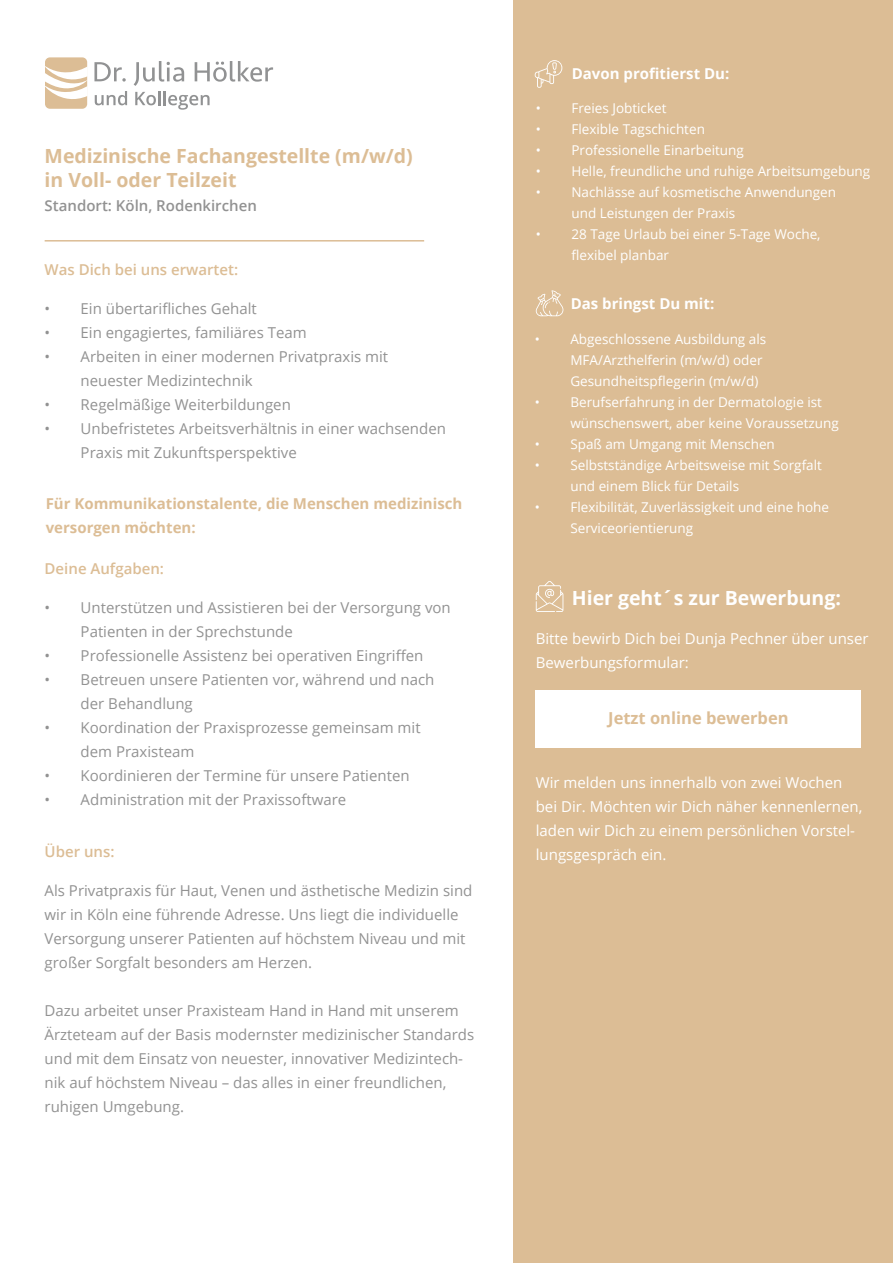
<style>
.page{position:relative;width:893px;height:1263px;background:#fff}
.page>*{position:absolute;margin:0;border:0;box-sizing:border-box;transform-origin:0 0}
.t1{font:700 19.5px/24px "Open Sans";color:#dcbd95}
.t2{font:700 19.5px "Open Sans";color:#fff}
.t3{font:700 16.5px "Open Sans";color:#dcbd95}
.t4{font:15px/24px "Open Sans";color:#929292}
.t5{font:15px/24px "Open Sans";color:#fff}
.t6{font:700 15px/24px "Open Sans";color:#dcbd95}
.t7{font:600 15px "Open Sans";color:#dcbd95}
.t8{font:700 15px "Open Sans";color:#fff}
.t9{font:600 15px "Open Sans";color:#929292}
.t10{font:13.5px/21px "Open Sans";color:#fff}
</style>
<div class="page">
<svg style="left:94px;top:62px;width:32px;height:20px"></svg>
<div style="left:45px;top:57px;width:42px;height:52px;background:#dcbd95;border-radius:5px"></div>
<svg style="left:45px;top:65px;width:43px;height:42px"></svg>
<svg style="left:95px;top:91px;width:32px;height:14px"></svg>
<svg style="left:134px;top:61px;width:139px;height:49px"></svg>
<div style="left:513px;top:0;width:380px;height:1263px;background:#dcbd95"></div>
<hr style="left:45px;top:240px;width:379px;height:2px;background:#dcbd95">
<svg style="left:536px;top:290px;width:27px;height:26px"></svg>
<svg style="left:535px;top:60px;width:28px;height:28px"></svg>
<svg style="left:536px;top:581px;width:27px;height:31px"></svg>
<div style="left:536px;top:691px;width:325px;height:57px;background:#fff"></div>
<h1 class="t1" style="left:45px;top:143px;width:370px">Medizinische Fachangestellte (m/w/d) in Voll- oder Teilzeit</h1>
<p class="t9" style="left:45px;top:195px;width:214px">Standort: Köln, Rodenkirchen</p>
<p class="t7" style="left:45px;top:259px;width:195px">Was Dich bei uns erwartet:</p>
<p class="t4" style="left:45px;top:296px;width:214px">• Ein übertarifliches Gehalt</p>
<p class="t4" style="left:45px;top:320px;width:264px">• Ein engagiertes, familiäres Team</p>
<p class="t4" style="left:81px;top:344px;width:309px;text-indent:-36px">• Arbeiten in einer modernen Privatpraxis mit neuester Medizintechnik</p>
<p class="t4" style="left:45px;top:392px;width:248px">• Regelmäßige Weiterbildungen</p>
<p class="t4" style="left:81px;top:416px;width:367px;text-indent:-36px">• Unbefristetes Arbeitsverhältnis in einer wachsenden<br>Praxis mit Zukunftsperspektive</p>
<p class="t6" style="left:46px;top:491px;width:418px">Für Kommunikationstalente, die Menschen medizinisch versorgen möchten:</p>
<p class="t7" style="left:45px;top:558px;width:121px">Deine Aufgaben:</p>
<p class="t4" style="left:81px;top:595px;width:372px;text-indent:-36px">• Unterstützen und Assistieren bei der Versorgung von<br>Patienten in der Sprechstunde</p>
<p class="t4" style="left:45px;top:643px;width:380px">• Professionelle Assistenz bei operativen Eingriffen</p>
<p class="t4" style="left:81px;top:667px;width:355px;text-indent:-36px">• Betreuen unsere Patienten vor, während und nach der Behandlung</p>
<p class="t4" style="left:81px;top:715px;width:342px;text-indent:-36px">• Koordination der Praxisprozesse gemeinsam mit dem Praxisteam</p>
<p class="t4" style="left:45px;top:763px;width:366px">• Koordinieren der Termine für unsere Patienten</p>
<p class="t4" style="left:45px;top:787px;width:303px">• Administration mit der Praxissoftware</p>
<p class="t7" style="left:45px;top:841px;width:71px">Über uns:</p>
<p class="t4" style="left:45px;top:878px;width:429px">Als Privatpraxis für Haut, Venen und ästhetische Medizin sind wir in Köln eine führende Adresse. Uns liegt die individuelle Versorgung unserer Patienten auf höchstem Niveau und mit großer Sorgfalt besonders am Herzen.</p>
<p class="t4" style="left:45px;top:998px;width:431px">Dazu arbeitet unser Praxisteam Hand in Hand mit unserem Ärzteteam auf der Basis modernster medizinischer Standards und mit dem Einsatz von neuester, innovativer Medizintech&shy;nik auf höchstem Niveau – das alles in einer freundlichen, ruhigen Umgebung.</p>
<p class="t8" style="left:572px;top:63px;width:159px">Davon profitierst Du:</p>
<p class="t10" style="left:536px;top:97px;width:132px">• Freies Jobticket</p>
<p class="t10" style="left:536px;top:118px;width:171px">• Flexible Tagschichten</p>
<p class="t10" style="left:536px;top:139px;width:210px">• Professionelle Einarbeitung</p>
<p class="t10" style="left:536px;top:160px;width:336px">• Helle, freundliche und ruhige Arbeitsumgebung</p>
<p class="t10" style="left:571px;top:181px;width:266px;text-indent:-36px">• Nachlässe auf kosmetische Anwendungen und Leistungen der Praxis</p>
<p class="t10" style="left:571px;top:223px;width:251px;text-indent:-36px">• 28 Tage Urlaub bei einer 5-Tage Woche, flexibel planbar</p>
<p class="t8" style="left:571px;top:293px;width:145px">Das bringst Du mit:</p>
<p class="t10" style="left:570px;top:328px;width:197px;text-indent:-36px">• Abgeschlossene Ausbildung als<br>MFA/Arzthelferin (m/w/d) oder<br>Gesundheitspflegerin (m/w/d)</p>
<p class="t10" style="left:570px;top:391px;width:270px;text-indent:-36px">• Berufserfahrung in der Dermatologie ist wünschenswert, aber keine Voraussetzung</p>
<p class="t10" style="left:535px;top:433px;width:242px">• Spaß am Umgang mit Menschen</p>
<p class="t10" style="left:570px;top:454px;width:253px;text-indent:-36px">• Selbstständige Arbeitsweise mit Sorgfalt und einem Blick für Details</p>
<p class="t10" style="left:570px;top:496px;width:260px;text-indent:-36px">• Flexibilität, Zuverlässigkeit und eine hohe<br>Serviceorientierung</p>
<h1 class="t2" style="left:572px;top:584px;width:271px">Hier geht´s zur Bewerbung:</h1>
<p class="t5" style="left:536px;top:626px;width:334px">Bitte bewirb Dich bei Dunja Pechner über unser<br>Bewerbungsformular:</p>
<p class="t3" style="left:608px;top:706px;width:182px">Jetzt online bewerben</p>
<p class="t5" style="left:536px;top:770px;width:328px">Wir melden uns innerhalb von zwei Wochen bei Dir. Möchten wir Dich näher kennenlernen, laden wir Dich zu einem persönlichen Vorstel&shy;lungsgespräch ein.</p>
</div>
